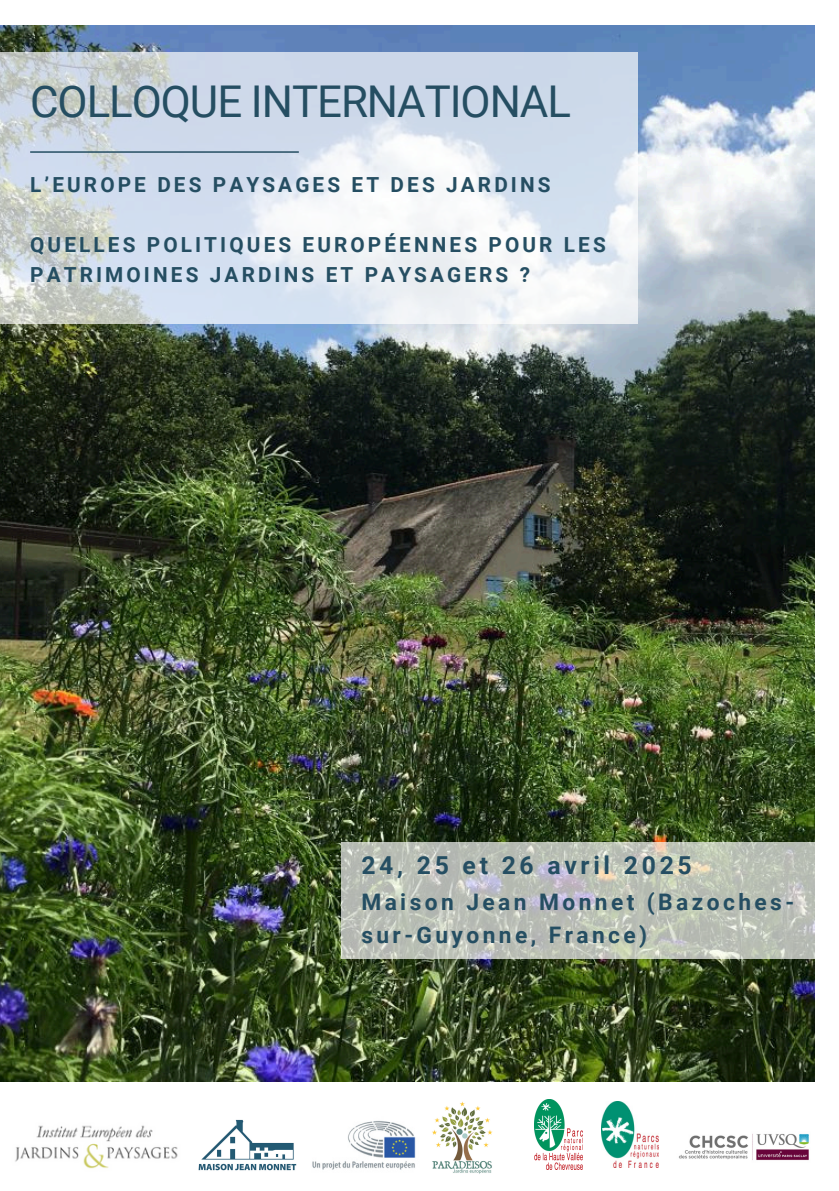
<style>
.page{position:relative;width:839px;height:1191px;background:#fff}
.page>*{position:absolute;margin:0;border:0;box-sizing:border-box;transform-origin:0 0}
.t1{font:43.8px "Roboto";letter-spacing:-.025em;color:#254e62}
.t2{font:700 24.8px "Roboto";letter-spacing:.15em;color:#254e62}
.t3{font:700 22.8px/33px "Roboto";letter-spacing:.15em;color:#254e62}
.t4{font:700 20.8px/30px "Roboto";letter-spacing:.15em;color:#254e62}
</style>
<div class="page">
<img style="left:0;top:25px;width:814px;height:1056px">
<svg style="left:0;top:52px;width:637px;height:272px;fill:#d1dded"></svg>
<img style="left:198px;top:1119px;width:99px;height:52px">
<img style="left:432px;top:1101px;width:61px;height:73px">
<img style="left:15px;top:1125px;width:163px;height:44px">
<img style="left:601px;top:1101px;width:57px;height:66px">
<img style="left:534px;top:1099px;width:48px;height:71px">
<svg style="left:341px;top:842px;width:474px;height:116px;background:#bec3ba"></svg>
<img style="left:312px;top:1121px;width:104px;height:49px">
<hr style="left:30px;top:151px;width:269px;height:2px;background:#254e62">
<img style="left:678px;top:1134px;width:131px;height:27px">
<h2 class="t1" style="left:30px;top:77px;width:542px">COLLOQUE INTERNATIONAL</h2>
<h2 class="t4" style="left:30px;top:170px;width:522px">L’EUROPE DES PAYSAGES ET DES JARDINS</h2>
<p class="t4" style="left:30px;top:230px;width:577px">QUELLES POLITIQUES EUROPÉENNES POUR LES<br>PATRIMOINES JARDINS ET PAYSAGERS ?</p>
<h1 class="t2" style="left:361px;top:851px;width:332px">24, 25 et 26 avril 2025</h1>
<p class="t3" style="left:361px;top:886px;width:434px">Maison Jean Monnet (Bazoches&shy;sur-Guyonne, France)</p>
</div>
